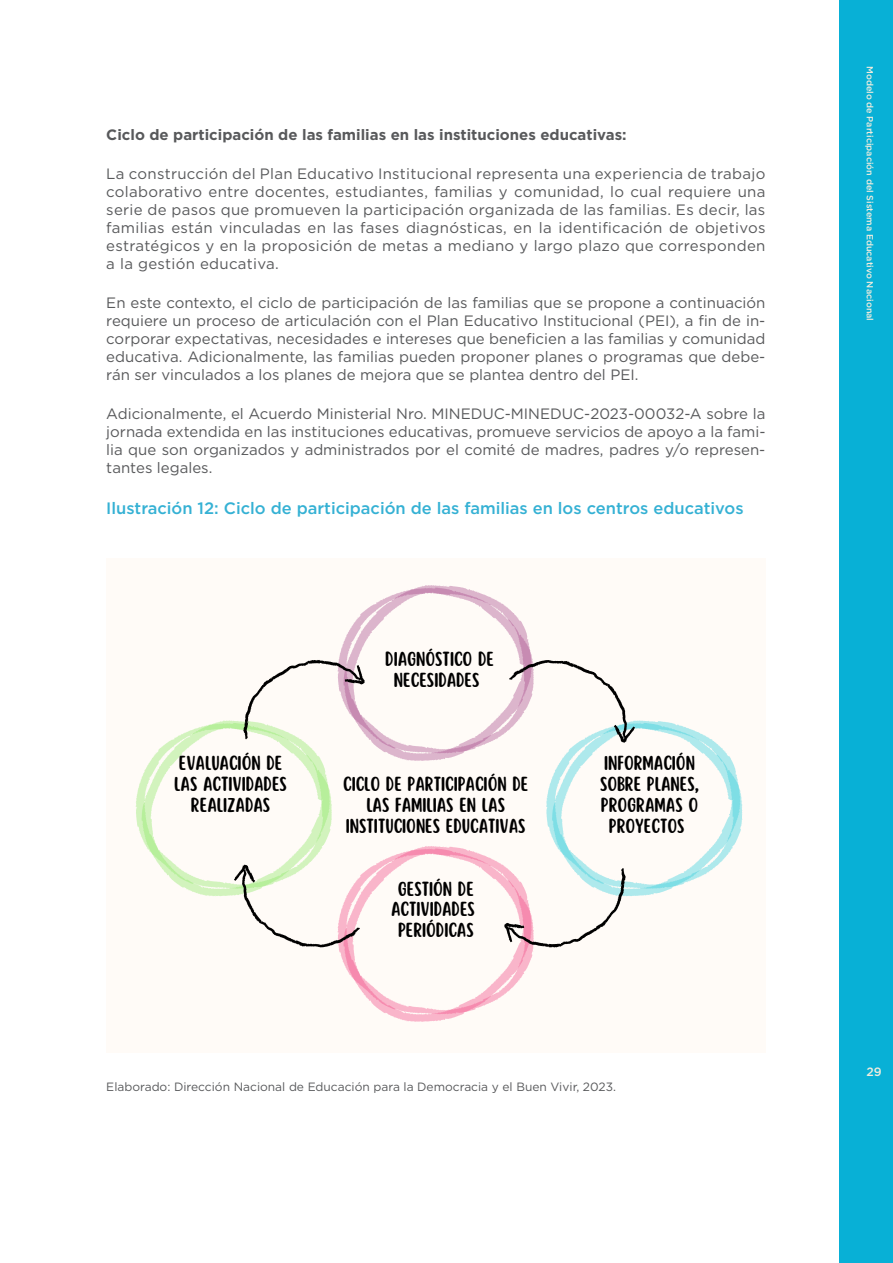
<style>
.page{position:relative;width:893px;height:1263px;background:#fff}
.page>*{position:absolute;margin:0;border:0;box-sizing:border-box;transform-origin:0 0}
.t1{font:17.85px/21px "Scripter";color:#000;text-align:center}
.t2{font:500 16.5px "Gotham";color:#35b1d4}
.t3{font:15px/18px "Gotham";color:#58595b;text-align:justify}
.t4{font:700 15px "Gotham";color:#58595b}
.t5{font:12px "Gotham";color:#58595b}
.t6{font:500 12px "Gotham";color:#f2edde}
.t7{font:500 9px "Gotham";color:#f2edde}
</style>
<div class="page">
<div style="left:840px;top:0;width:53px;height:1263px;background:#08b0d6"></div>
<div style="left:106px;top:558px;width:659px;height:494px;background:#fffbf7"></div>
<svg style="left:136px;top:585px;width:606px;height:437px"></svg>
<p class="t4" style="left:106px;top:124px;width:522px">Ciclo de participación de las familias en las instituciones educativas:</p>
<p class="t3" style="left:106px;top:164px;width:661px">La construcción del Plan Educativo Institucional representa una experiencia de trabajo colaborativo entre docentes, estudiantes, familias y comunidad, lo cual requiere una serie de pasos que promueven la participación organizada de las familias. Es decir, las familias están vinculadas en las fases diagnósticas, en la identificación de objetivos estratégicos y en la proposición de metas a mediano y largo plazo que corresponden a la gestión educativa.</p>
<p class="t3" style="left:106px;top:293px;width:661px">En este contexto, el ciclo de participación de las familias que se propone a continuación requiere un proceso de articulación con el Plan Educativo Institucional (PEI), a fin de in&shy;corporar expectativas, necesidades e intereses que beneficien a las familias y comunidad educativa. Adicionalmente, las familias pueden proponer planes o programas que debe&shy;rán ser vinculados a los planes de mejora que se plantea dentro del PEI.</p>
<p class="t3" style="left:106px;top:405px;width:661px">Adicionalmente, el Acuerdo Ministerial Nro. MINEDUC-MINEDUC-2023-00032-A sobre la jornada extendida en las instituciones educativas, promueve servicios de apoyo a la fami&shy;lia que son organizados y administrados por el comité de madres, padres y/o represen&shy;tantes legales.</p>
<p class="t2" style="left:106px;top:498px;width:639px">Ilustración 12: Ciclo de participación de las familias en los centros educativos</p>
<p class="t1" style="left:174px;top:753px;width:114px">EVALUACIÓN DE<br>LAS ACTIVIDADES<br>REALIZADAS</p>
<p class="t1" style="left:385px;top:649px;width:110px">DIAGNÓSTICO DE<br>NECESIDADES</p>
<p class="t1" style="left:343px;top:774px;width:187px">CICLO DE PARTICIPACIÓN DE<br>LAS FAMILIAS EN LAS<br>INSTITUCIONES EDUCATIVAS</p>
<p class="t1" style="left:391px;top:879px;width:85px">GESTIÓN DE<br>ACTIVIDADES<br>PERIÓDICAS</p>
<p class="t1" style="left:600px;top:753px;width:101px">INFORMACIÓN<br>SOBRE PLANES,<br>PROGRAMAS O<br>PROYECTOS</p>
<p class="t5" style="left:106px;top:1079px;width:511px">Elaborado: Dirección Nacional de Educación para la Democracia y el Buen Vivir, 2023.</p>
<p class="t7" style="left:876px;top:66px;width:257px;rotate:90deg">Modelo de Participación del Sistema Educativo Nacional</p>
<p class="t6" style="left:867px;top:1063px;width:17px">29</p>
</div>
